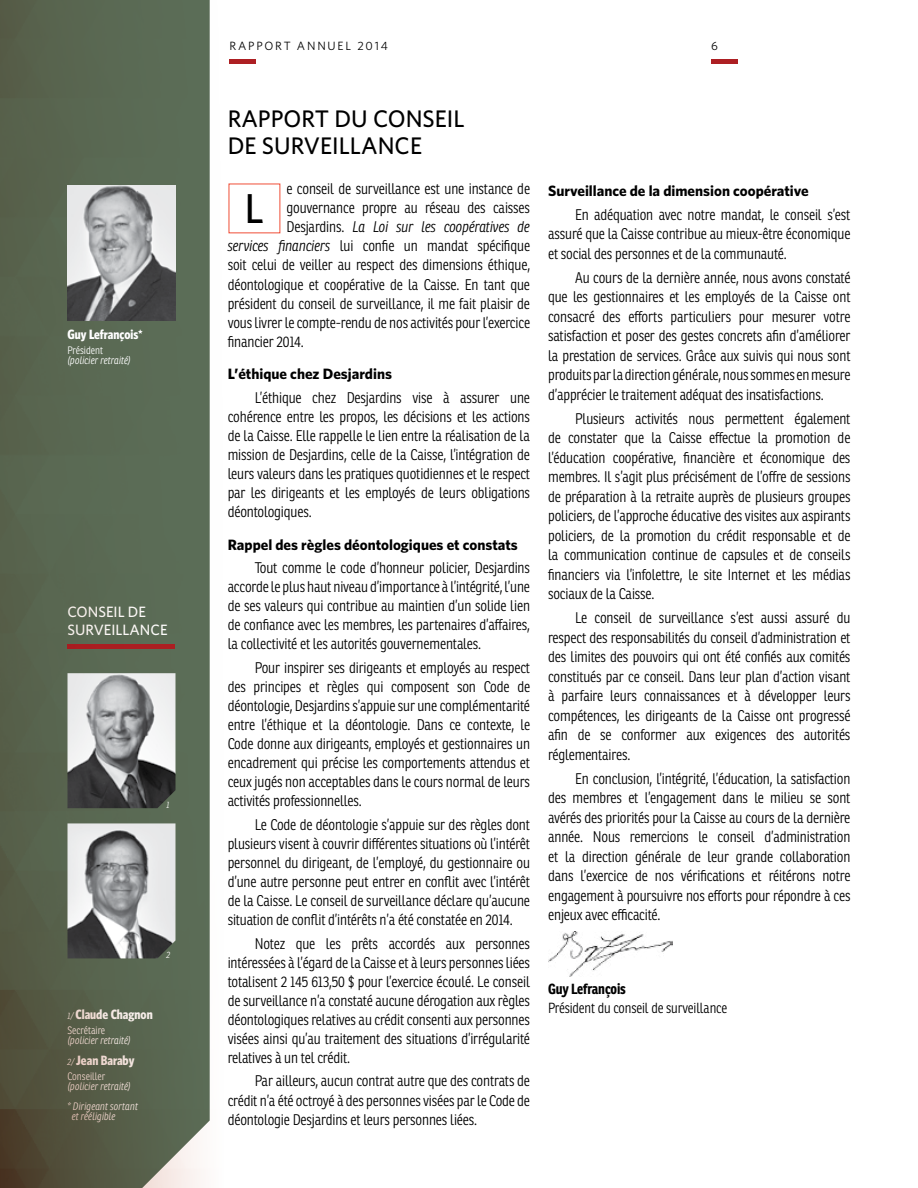
<style>
.page{position:relative;width:918px;height:1188px;background:#fff}
.page>*{position:absolute;margin:0;border:0;box-sizing:border-box;transform-origin:0 0}
.t1{font:500 41.85px "Whitney HTF";color:#000}
.t2{font:500 24px/27px "Whitney HTF";color:#000}
.t3{font:300 15px/19.5px "Ronnia Cond";letter-spacing:-.01em;color:#000;text-align:justify}
.t4{font:700 15px "Whitney HTF";color:#000}
.t5{font:italic 300 15px "Ronnia Cond";letter-spacing:-.01em;color:#000}
.t6{font:500 15px/18px "Whitney HTF";color:#fff}
.t7{font:300 14.25px "Ronnia Cond";letter-spacing:-.01em;color:#000}
.t8{font:700 14.25px "Ronnia Cond";letter-spacing:-.01em;color:#000}
.t9{font:700 condensed 13.5px "Whitney HTF";color:#fff}
.t10{font:12px "Whitney HTF";letter-spacing:.15em;color:#000}
.t11{font:italic 300 10.5px/19.5px "Ronnia Cond";color:#fff}
.t12{font:300 10.5px "Ronnia Cond";color:#fff}
.t13{font:italic 300 9px "Ronnia Cond";color:#fff}
.s1{font-family:"Ronnia Cond";font-weight:300;font-style:italic;font-stretch:normal;font-size:9px}
.s2{font-style:normal}
.s3{font-style:italic}
</style>
<div class="page">
<div style="left:711px;top:59px;width:27px;height:5px;background:#ad1f23"></div>
<img style="left:0;top:0;width:673px;height:1188px">
<img style="left:68px;top:673px;width:108px;height:135px">
<img style="left:68px;top:823px;width:108px;height:135px">
<img style="left:68px;top:186px;width:108px;height:135px">
<img style="left:548px;top:932px;width:124px;height:44px">
<p class="t9" style="left:68px;top:326px;width:77px">Guy Lefrançois*</p>
<p class="t12" style="left:68px;top:344px;width:37px">Président</p>
<p class="t11" style="left:68px;top:351px;width:65px">(policier retraité)</p>
<p class="t6" style="left:68px;top:602px;width:102px">CONSEIL DE<br>SURVEILLANCE</p>
<p class="t13" style="left:166px;top:800px;width:5px">1</p>
<p class="t13" style="left:166px;top:950px;width:5px">2</p>
<p class="t9" style="left:68px;top:1006px;width:87px"><span class="s1">1/</span> Claude Chagnon</p>
<p class="t12" style="left:68px;top:1024px;width:39px">Secrétaire</p>
<p class="t11" style="left:68px;top:1031px;width:65px">(policier retraité)</p>
<p class="t9" style="left:68px;top:1052px;width:68px"><span class="s1">2/</span> Jean Baraby</p>
<p class="t12" style="left:68px;top:1070px;width:39px">Conseiller</p>
<p class="t11" style="left:68px;top:1077px;width:72px">(policier retraité)<br>* Dirigeant sortant</p>
<p class="t11" style="left:72px;top:1107px;width:45px">et rééligible</p>
<p class="t10" style="left:230px;top:39px;width:160px">RAPPORT ANNUEL 2014</p>
<p class="t10" style="left:711px;top:39px;width:8px">6</p>
<h2 class="t2" style="left:228px;top:105px;width:238px">RAPPORT DU CONSEIL<br>DE SURVEILLANCE</h2>
<p class="t3" style="left:286px;top:179px;width:245px">e conseil de surveillance est une instance de</p>
<p class="t3" style="left:286px;top:198px;width:245px">gouvernance propre au réseau des caisses</p>
<p class="t5" style="left:286px;top:218px;width:245px"><span class="s2">Desjardins.</span> La Loi sur les coopératives de</p>
<p class="t3" style="left:228px;top:236px;width:304px"><span class="s3">services financiers</span> lui confie un mandat spécifique</p>
<p class="t3" style="left:228px;top:255px;width:304px">soit celui de veiller au respect des dimensions éthique,</p>
<p class="t3" style="left:228px;top:274px;width:304px">déontologique et coopérative de la Caisse. En tant que</p>
<p class="t3" style="left:228px;top:294px;width:304px">président du conseil de surveillance, il me fait plaisir de</p>
<p class="t3" style="left:228px;top:313px;width:304px">vous livrer le compte-rendu de nos activités pour l’exercice</p>
<p class="t3" style="left:228px;top:332px;width:78px">financier 2014.</p>
<p class="t4" style="left:228px;top:365px;width:166px">L’éthique chez Desjardins</p>
<p class="t3" style="left:228px;top:388px;width:304px;line-height:19px;text-indent:27px">L’éthique chez Desjardins vise à assurer une cohérence entre les propos, les décisions et les actions de la Caisse. Elle rappelle le lien entre la réalisation de la mission de Desjardins, celle de la Caisse, l’intégration de leurs valeurs dans les pratiques quotidiennes et le respect par les dirigeants et les employés de leurs obligations déontologiques.</p>
<p class="t4" style="left:228px;top:535px;width:292px">Rappel des règles déontologiques et constats</p>
<p class="t3" style="left:228px;top:558px;width:304px;line-height:19px;text-indent:27px">Tout comme le code d’honneur policier, Desjardins accorde le plus haut niveau d’importance à l’intégrité, l’une de ses valeurs qui contribue au maintien d’un solide lien de confiance avec les membres, les partenaires d’affaires, la collectivité et les autorités gouvernementales.</p>
<p class="t3" style="left:228px;top:658px;width:304px;line-height:19px;text-indent:27px">Pour inspirer ses dirigeants et employés au respect des principes et règles qui composent son Code de déontologie, Desjardins s’appuie sur une complémentarité entre l’éthique et la déontologie. Dans ce contexte, le Code donne aux dirigeants, employés et gestionnaires un encadrement qui précise les comportements attendus et ceux jugés non acceptables dans le cours normal de leurs activités professionnelles.</p>
<p class="t3" style="left:228px;top:815px;width:304px;line-height:19px;text-indent:27px">Le Code de déontologie s’appuie sur des règles dont plusieurs visent à couvrir différentes situations où l’intérêt personnel du dirigeant, de l’employé, du gestionnaire ou d’une autre personne peut entrer en conflit avec l’intérêt de la Caisse. Le conseil de surveillance déclare qu’aucune situation de conflit d’intérêts n’a été constatée en 2014.</p>
<p class="t3" style="left:228px;top:934px;width:304px;line-height:19px;text-indent:27px">Notez que les prêts accordés aux personnes intéressées à l’égard de la Caisse et à leurs personnes liées totalisent 2 145 613,50 $ pour l’exercice écoulé. Le conseil de surveillance n’a constaté aucune dérogation aux règles déontologiques relatives au crédit consenti aux personnes visées ainsi qu’au traitement des situations d’irrégularité relatives à un tel crédit.</p>
<p class="t3" style="left:228px;top:1072px;width:304px;text-indent:27px">Par ailleurs, aucun contrat autre que des contrats de crédit n’a été octroyé à des personnes visées par le Code de déontologie Desjardins et leurs personnes liées.</p>
<h1 class="t1" style="left:245px;top:183px;width:21px">L</h1>
<p class="t4" style="left:548px;top:181px;width:262px">Surveillance de la dimension coopérative</p>
<p class="t3" style="left:548px;top:205px;width:304px;text-indent:27px">En adéquation avec notre mandat, le conseil s’est assuré que la Caisse contribue au mieux-être économique et social des personnes et de la communauté.</p>
<p class="t3" style="left:548px;top:268px;width:304px;text-indent:27px">Au cours de la dernière année, nous avons constaté que les gestionnaires et les employés de la Caisse ont consacré des efforts particuliers pour mesurer votre satisfaction et poser des gestes concrets afin d’améliorer la prestation de services. Grâce aux suivis qui nous sont produits par la direction générale, nous sommes en mesure d’apprécier le traitement adéquat des insatisfactions.</p>
<p class="t3" style="left:548px;top:409px;width:304px;text-indent:27px">Plusieurs activités nous permettent également de constater que la Caisse effectue la promotion de l’éducation coopérative, financière et économique des membres. Il s’agit plus précisément de l’offre de sessions de préparation à la retraite auprès de plusieurs groupes policiers, de l’approche éducative des visites aux aspirants policiers, de la promotion du crédit responsable et de la communication continue de capsules et de conseils financiers via l’infolettre, le site Internet et les médias sociaux de la Caisse.</p>
<p class="t3" style="left:548px;top:608px;width:304px;text-indent:27px">Le conseil de surveillance s’est aussi assuré du respect des responsabilités du conseil d’administration et des limites des pouvoirs qui ont été confiés aux comités constitués par ce conseil. Dans leur plan d’action visant à parfaire leurs connaissances et à développer leurs compétences, les dirigeants de la Caisse ont progressé afin de se conformer aux exigences des autorités réglementaires.</p>
<p class="t3" style="left:548px;top:769px;width:304px;text-indent:27px">En conclusion, l’intégrité, l’éducation, la satisfaction des membres et l’engagement dans le milieu se sont avérés des priorités pour la Caisse au cours de la dernière année. Nous remercions le conseil d’administration et la direction générale de leur grande collaboration dans l’exercice de nos vérifications et réitérons notre engagement à poursuivre nos efforts pour répondre à ces enjeux avec efficacité.</p>
<p class="t8" style="left:548px;top:979px;width:79px">Guy Lefrançois</p>
<p class="t7" style="left:548px;top:1000px;width:181px">Président du conseil de surveillance</p>
</div>
